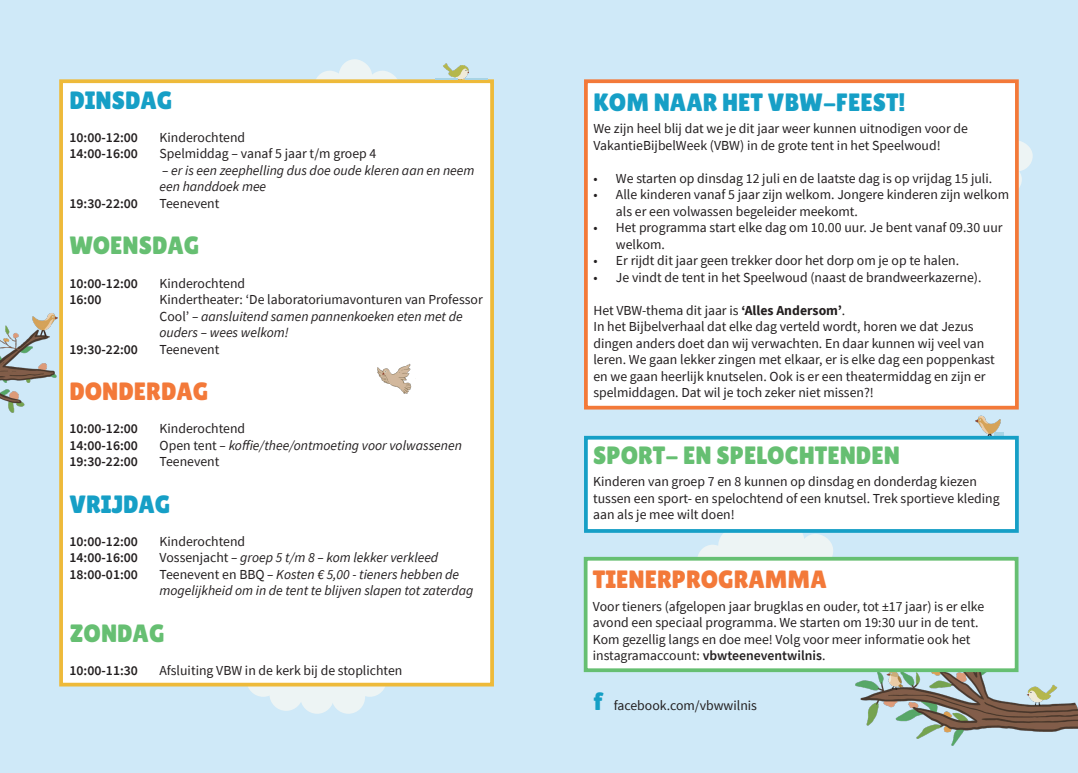
<style>
.page{position:relative;width:1078px;height:773px;background:#fff}
.page>*{position:absolute;margin:0;border:0;box-sizing:border-box;transform-origin:0 0}
.t1{font:25px "Lilita One";color:#66bf72}
.t2{font:25px "Lilita One";color:#169fc6}
.t3{font:25px "Lilita One";color:#f37939}
.t4{font:13.75px/16.5px "Source Sans Pro";color:#231f20}
.t5{font:italic 13.75px/16.5px "Source Sans Pro";color:#231f20}
.t6{font:600 13.75px "Source Sans Pro";color:#231f20}
.s1{font-style:normal}
.s2{font-weight:700}
.s3{font-weight:600}
.s4{font-family:"Lilita One";font-size:25px;color:#159fc5}
</style>
<div class="page">
<div style="left:0;top:0;width:1077px;height:772px;background:#cfe9f8"></div>
<svg style="left:1018px;top:114px;width:14px;height:89px"></svg>
<img style="left:457px;top:65px;width:12px;height:14px">
<svg style="left:696px;top:532px;width:149px;height:24px"></svg>
<div style="left:584px;top:79px;width:434px;height:330px;background:#fff;border:4px solid #f37939"></div>
<img style="left:975px;top:415px;width:26px;height:21px">
<svg style="left:993px;top:432px;width:10px;height:4px"></svg>
<div style="left:584px;top:436px;width:434px;height:96px;background:#fff;border:4px solid #169fc6"></div>
<img style="left:855px;top:589px;width:222px;height:157px">
<svg style="left:246px;top:686px;width:146px;height:27px"></svg>
<div style="left:583px;top:556px;width:435px;height:116px;background:#fff;border:4px solid #66bf72"></div>
<div style="left:59px;top:79px;width:435px;height:607px;background:#fff;border:4px solid #eeba3a"></div>
<svg style="left:291px;top:59px;width:166px;height:25px"></svg>
<svg style="left:465px;top:78px;width:22px;height:1px"></svg>
<img style="left:377px;top:363px;width:35px;height:30px">
<img style="left:0;top:313px;width:58px;height:100px">
<p class="t2" style="left:69px;top:86px;width:104px">DINSDAG</p>
<p class="t6" style="left:69px;top:128px;width:70px">10:00-12:00</p>
<p class="t4" style="left:159px;top:129px;width:87px">Kinderochtend</p>
<p class="t6" style="left:69px;top:145px;width:70px">14:00-16:00</p>
<p class="t4" style="left:159px;top:145px;width:218px">Spelmiddag – vanaf 5 jaar t/m groep 4</p>
<p class="t5" style="left:159px;top:162px;width:316px">– er is een zeephelling dus doe oude kleren aan en neem een handdoek mee</p>
<p class="t6" style="left:69px;top:194px;width:70px">19:30-22:00</p>
<p class="t4" style="left:159px;top:195px;width:61px">Teenevent</p>
<p class="t1" style="left:69px;top:231px;width:131px">WOENSDAG</p>
<p class="t6" style="left:69px;top:274px;width:70px">10:00-12:00</p>
<p class="t4" style="left:159px;top:274px;width:87px">Kinderochtend</p>
<p class="t6" style="left:69px;top:290px;width:33px">16:00</p>
<p class="t5" style="left:159px;top:291px;width:324px"><span class="s1">Kindertheater: ‘De laboratoriumavonturen van Professor<br>Cool’</span> – aansluitend samen pannenkoeken eten met de ouders – wees welkom!</p>
<p class="t6" style="left:69px;top:340px;width:70px">19:30-22:00</p>
<p class="t4" style="left:159px;top:340px;width:61px">Teenevent</p>
<p class="t3" style="left:69px;top:377px;width:140px">DONDERDAG</p>
<p class="t6" style="left:69px;top:419px;width:70px">10:00-12:00</p>
<p class="t4" style="left:159px;top:420px;width:87px">Kinderochtend</p>
<p class="t6" style="left:69px;top:436px;width:70px">14:00-16:00</p>
<p class="t5" style="left:159px;top:436px;width:304px"><span class="s1">Open tent</span> – koffie/thee/ontmoeting voor volwassenen</p>
<p class="t6" style="left:69px;top:452px;width:70px">19:30-22:00</p>
<p class="t4" style="left:159px;top:453px;width:61px">Teenevent</p>
<p class="t2" style="left:69px;top:489px;width:102px">VRIJDAG</p>
<p class="t6" style="left:69px;top:532px;width:70px">10:00-12:00</p>
<p class="t4" style="left:159px;top:532px;width:87px">Kinderochtend</p>
<p class="t6" style="left:69px;top:548px;width:70px">14:00-16:00</p>
<p class="t5" style="left:159px;top:549px;width:280px"><span class="s1">Vossenjacht</span> – groep 5 t/m 8 – kom lekker verkleed</p>
<p class="t6" style="left:69px;top:565px;width:70px">18:00-01:00</p>
<p class="t5" style="left:159px;top:565px;width:315px"><span class="s1">Teenevent en BBQ</span> – Kosten € 5,00 - tieners hebben de mogelijkheid om in de tent te blijven slapen tot zaterdag</p>
<p class="t1" style="left:69px;top:618px;width:96px">ZONDAG</p>
<p class="t6" style="left:69px;top:661px;width:70px">10:00-11:30</p>
<p class="t4" style="left:159px;top:661px;width:244px">Afsluiting VBW in de kerk bij de stoplichten</p>
<p class="t2" style="left:593px;top:88px;width:314px">KOM NAAR HET VBW-FEEST!</p>
<p class="t4" style="left:593px;top:120px;width:376px">We zijn heel blij dat we je dit jaar weer kunnen uitnodigen voor de<br>VakantieBijbelWeek (VBW) in de grote tent in het Speelwoud!</p>
<p class="t4" style="left:593px;top:170px;width:400px">• We starten op dinsdag 12 juli en de laatste dag is op vrijdag 15 juli.</p>
<p class="t4" style="left:615px;top:186px;width:394px;text-indent:-22px">• Alle kinderen vanaf 5 jaar zijn welkom. Jongere kinderen zijn welkom als er een volwassen begeleider meekomt.</p>
<p class="t4" style="left:615px;top:219px;width:388px;text-indent:-22px">• Het programma start elke dag om 10.00 uur. Je bent vanaf 09.30 uur welkom.</p>
<p class="t4" style="left:593px;top:252px;width:367px">• Er rijdt dit jaar geen trekker door het dorp om je op te halen.</p>
<p class="t4" style="left:593px;top:269px;width:389px">• Je vindt de tent in het Speelwoud (naast de brandweerkazerne).</p>
<p class="t4" style="left:593px;top:302px;width:253px">Het VBW-thema dit jaar is <span class="s2">‘Alles Andersom’</span>.</p>
<p class="t4" style="left:593px;top:318px;width:403px">In het Bijbelverhaal dat elke dag verteld wordt, horen we dat Jezus dingen anders doet dan wij verwachten. En daar kunnen wij veel van leren. We gaan lekker zingen met elkaar, er is elke dag een poppenkast en we gaan heerlijk knutselen. Ook is er een theatermiddag en zijn er spelmiddagen. Dat wil je toch zeker niet missen?!</p>
<p class="t1" style="left:593px;top:440px;width:308px">SPORT- EN SPELOCHTENDEN</p>
<p class="t4" style="left:593px;top:473px;width:408px">Kinderen van groep 7 en 8 kunnen op dinsdag en donderdag kiezen tussen een sport- en spelochtend of een knutsel. Trek sportieve kleding aan als je mee wilt doen!</p>
<p class="t3" style="left:592px;top:565px;width:235px">TIENERPROGRAMMA</p>
<p class="t4" style="left:592px;top:598px;width:393px">Voor tieners (afgelopen jaar brugklas en ouder, tot ±17 jaar) is er elke avond een speciaal programma. We starten om 19:30 uur in de tent.<br>Kom gezellig langs en doe mee! Volg voor meer informatie ook het instagramaccount: <span class="s3">vbwteeneventwilnis</span>.</p>
<p class="t4" style="left:593px;top:696px;width:165px"><span class="s4">f</span> facebook.com/vbwwilnis</p>
</div>
